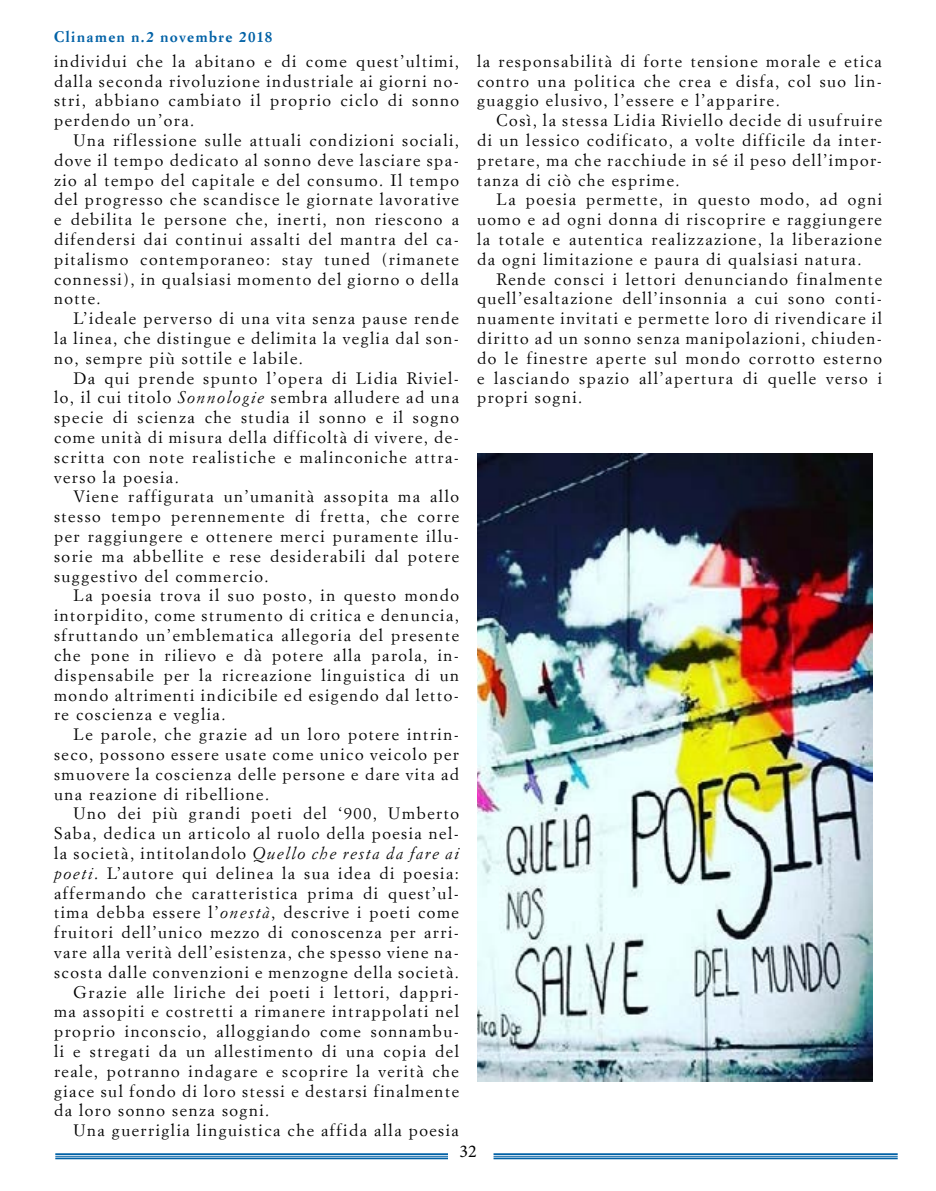
<style>
.page{position:relative;width:936px;height:1191px;background:#fff}
.page>*{position:absolute;margin:0;border:0;box-sizing:border-box;transform-origin:0 0}
.t1{font:18px "Minion Pro";color:#000}
.t2{font:16.5px/19.8px "Simoncini Garamond";letter-spacing:.09em;color:#000;text-align:justify}
.t3{font:700 15px "Simoncini Garamond";letter-spacing:.095em;color:#0061a6}
.s1{font-style:italic}
</style>
<div class="page">
<hr style="left:55px;top:1153px;width:393px;height:2px;background:#0061a6">
<hr style="left:55px;top:1155px;width:393px;height:1px;background:#0061a6">
<hr style="left:55px;top:1157px;width:393px;height:2px;background:#0061a6">
<hr style="left:493px;top:1153px;width:404px;height:2px;background:#0061a6">
<hr style="left:493px;top:1155px;width:404px;height:1px;background:#0061a6">
<hr style="left:493px;top:1157px;width:404px;height:2px;background:#0061a6">
<img style="left:477px;top:454px;width:395px;height:627px">
<p class="t3" style="left:54px;top:28px;width:220px">Clinamen n.2 novembre 2018</p>
<p class="t2" style="left:54px;top:51px;width:406px">individui che la abitano e di come quest’ultimi, dalla seconda rivoluzione industriale ai giorni no&shy;stri, abbiano cambiato il proprio ciclo di sonno perdendo un’ora.</p>
<p class="t2" style="left:54px;top:130px;width:406px;text-indent:20px">Una riflessione sulle attuali condizioni sociali, dove il tempo dedicato al sonno deve lasciare spa&shy;zio al tempo del capitale e del consumo. Il tempo del progresso che scandisce le giornate lavorative e debilita le persone che, inerti, non riescono a difendersi dai continui assalti del mantra del ca&shy;pitalismo contemporaneo: stay tuned (rimanete connessi), in qualsiasi momento del giorno o della notte.</p>
<p class="t2" style="left:54px;top:308px;width:406px;text-indent:20px">L’ideale perverso di una vita senza pause rende la linea, che distingue e delimita la veglia dal son&shy;no, sempre più sottile e labile.</p>
<p class="t2" style="left:54px;top:367px;width:406px;text-indent:20px">Da qui prende spunto l’opera di Lidia Riviel&shy;lo, il cui titolo <span class="s1">Sonnologie</span> sembra alludere ad una specie di scienza che studia il sonno e il sogno come unità di misura della difficoltà di vivere, de&shy;scritta con note realistiche e malinconiche attra&shy;verso la poesia.</p>
<p class="t2" style="left:54px;top:486px;width:406px;text-indent:20px">Viene raffigurata un’umanità assopita ma allo stesso tempo perennemente di fretta, che corre per raggiungere e ottenere merci puramente illu&shy;sorie ma abbellite e rese desiderabili dal potere suggestivo del commercio.</p>
<p class="t2" style="left:54px;top:585px;width:406px;text-indent:20px">La poesia trova il suo posto, in questo mondo intorpidito, come strumento di critica e denuncia, sfruttando un’emblematica allegoria del presente che pone in rilievo e dà potere alla parola, in&shy;dispensabile per la ricreazione linguistica di un mondo altrimenti indicibile ed esigendo dal letto&shy;re coscienza e veglia.</p>
<p class="t2" style="left:54px;top:724px;width:406px;text-indent:20px">Le parole, che grazie ad un loro potere intrin&shy;seco, possono essere usate come unico veicolo per smuovere la coscienza delle persone e dare vita ad una reazione di ribellione.</p>
<p class="t2" style="left:74px;top:803px;width:387px">Uno dei più grandi poeti del ‘900, Umberto</p>
<p class="t2" style="left:54px;top:823px;width:406px">Saba, dedica un articolo al ruolo della poesia nel-</p>
<p class="t2" style="left:54px;top:843px;width:406px">la società, intitolandolo <span class="s1">Quello che resta da fare ai</span></p>
<p class="t2" style="left:54px;top:862px;width:406px"><span class="s1">poeti</span>. L’autore qui delinea la sua idea di poesia:</p>
<p class="t2" style="left:54px;top:882px;width:406px">affermando che caratteristica prima di quest’ul-</p>
<p class="t2" style="left:54px;top:902px;width:406px">tima debba essere l’<span class="s1">onestà</span>, descrive i poeti come</p>
<p class="t2" style="left:54px;top:922px;width:406px">fruitori dell’unico mezzo di conoscenza per arri-</p>
<p class="t2" style="left:54px;top:942px;width:406px">vare alla verità dell’esistenza, che spesso viene na-</p>
<p class="t2" style="left:54px;top:961px;width:406px">scosta dalle convenzioni e menzogne della società.</p>
<p class="t2" style="left:74px;top:981px;width:387px">Grazie alle liriche dei poeti i lettori, dappri-</p>
<p class="t2" style="left:54px;top:1001px;width:406px">ma assopiti e costretti a rimanere intrappolati nel</p>
<p class="t2" style="left:54px;top:1021px;width:406px">proprio inconscio, alloggiando come sonnambu-</p>
<p class="t2" style="left:54px;top:1041px;width:406px">li e stregati da un allestimento di una copia del</p>
<p class="t2" style="left:54px;top:1060px;width:406px">reale, potranno indagare e scoprire la verità che</p>
<p class="t2" style="left:54px;top:1080px;width:406px">giace sul fondo di loro stessi e destarsi finalmente</p>
<p class="t2" style="left:54px;top:1100px;width:217px">da loro sonno senza sogni.</p>
<p class="t2" style="left:74px;top:1120px;width:387px">Una guerriglia linguistica che affida alla poesia</p>
<p class="t2" style="left:477px;top:51px;width:406px">la responsabilità di forte tensione morale e etica contro una politica che crea e disfa, col suo lin&shy;guaggio elusivo, l’essere e l’apparire.</p>
<p class="t2" style="left:477px;top:110px;width:406px;text-indent:20px">Così, la stessa Lidia Riviello decide di usufruire di un lessico codificato, a volte difficile da inter&shy;pretare, ma che racchiude in sé il peso dell’impor&shy;tanza di ciò che esprime.</p>
<p class="t2" style="left:477px;top:189px;width:406px;text-indent:20px">La poesia permette, in questo modo, ad ogni uomo e ad ogni donna di riscoprire e raggiungere la totale e autentica realizzazione, la liberazione da ogni limitazione e paura di qualsiasi natura.</p>
<p class="t2" style="left:477px;top:268px;width:406px;text-indent:20px">Rende consci i lettori denunciando finalmente quell’esaltazione dell’insonnia a cui sono conti&shy;nuamente invitati e permette loro di rivendicare il diritto ad un sonno senza manipolazioni, chiuden&shy;do le finestre aperte sul mondo corrotto esterno e lasciando spazio all’apertura di quelle verso i propri sogni.</p>
<p class="t1" style="left:459px;top:1139px;width:19px">32</p>
</div>
